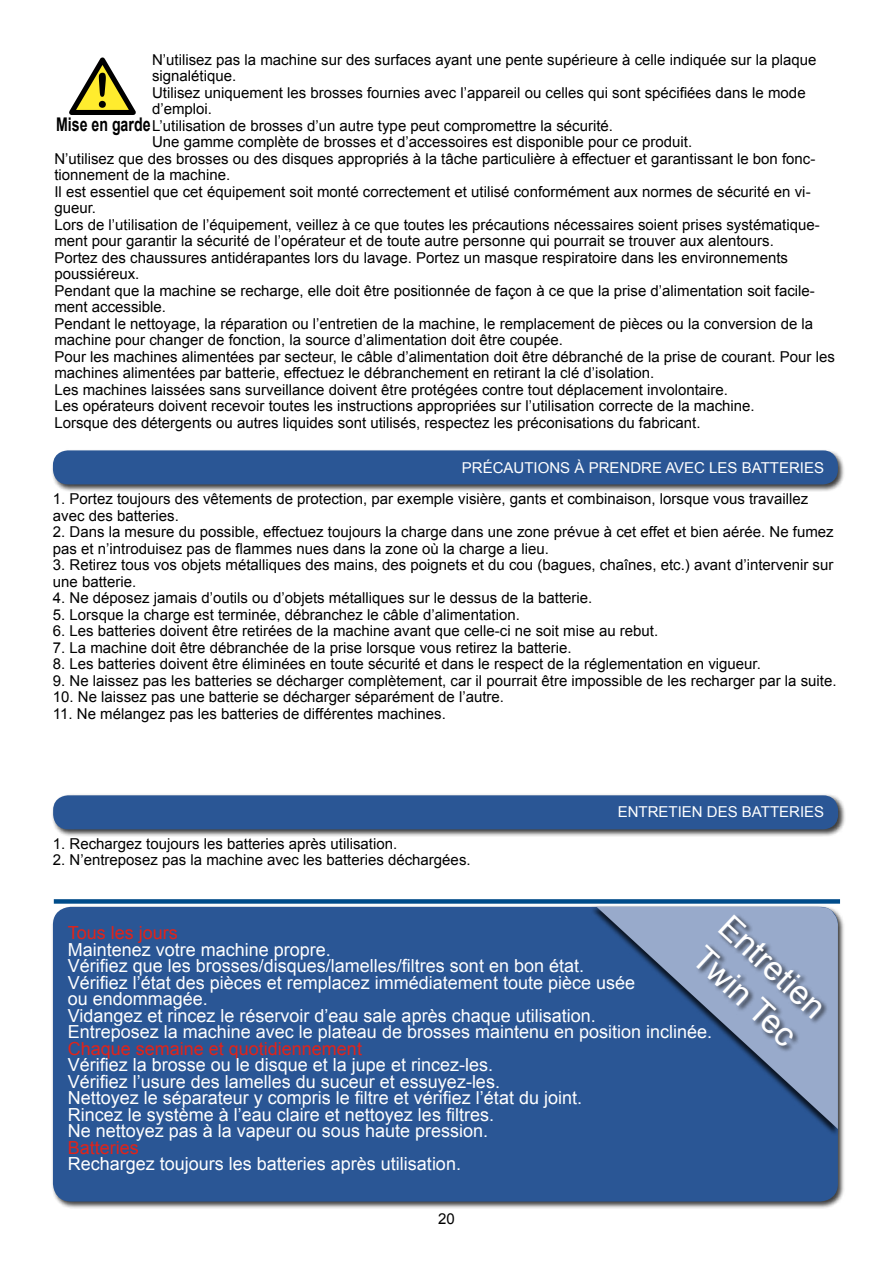
<style>
.page{position:relative;width:893px;height:1263px;background:#fff}
.page>*{position:absolute;margin:0;border:0;box-sizing:border-box;transform-origin:0 0}
.t1{font:33px/40.5px "Arial";color:#fff}
.t2{font:700 18.9px "Arial";color:#000;scale:.75 1}
.t3{font:18px/16.5px "Arial";color:#fff}
.t4{font:18px "Arial";color:#e1231a}
.t5{font:15px/16.5px "Arial";color:#000}
.t6{font:15px "Arial";color:#fff}
</style>
<div class="page">
<div style="left:51px;top:905px;width:795px;height:304px;background:#000;opacity:.75"></div>
<div style="left:53px;top:907px;width:785px;height:294px;background:#2a5695"></div>
<div style="left:54px;top:899px;width:786px;height:5px;background:#004c8a"></div>
<div style="left:51px;top:449px;width:795px;height:43px;background:#000;opacity:.75"></div>
<div style="left:53px;top:450px;width:785px;height:34px;background:#2a5695;border-radius:15px"></div>
<div style="left:51px;top:794px;width:795px;height:43px;background:#000;opacity:.75"></div>
<div style="left:53px;top:795px;width:785px;height:34px;background:#2a5695;border-radius:15px"></div>
<div style="left:590px;top:905px;width:250px;height:231px;background:#000;opacity:.75"></div>
<svg style="left:597px;top:907px;width:241px;height:222px;background:#486ca1"></svg>
<div style="left:696px;top:914px;width:132px;height:139px;background:#000;opacity:.75"></div>
<svg style="left:69px;top:57px;width:67px;height:58px"></svg>
<p class="t5" style="left:152px;top:52px;width:666px">N’utilisez pas la machine sur des surfaces ayant une pente supérieure à celle indiquée sur la plaque</p>
<p class="t5" style="left:152px;top:68px;width:86px">signalétique.</p>
<p class="t5" style="left:152px;top:85px;width:655px">Utilisez uniquement les brosses fournies avec l’appareil ou celles qui sont spécifiées dans le mode</p>
<p class="t5" style="left:152px;top:101px;width:62px">d’emploi.</p>
<p class="t5" style="left:152px;top:118px;width:463px">L’utilisation de brosses d’un autre type peut compromettre la sécurité.</p>
<p class="t5" style="left:152px;top:134px;width:542px">Une gamme complète de brosses et d’accessoires est disponible pour ce produit.</p>
<p class="t5" style="left:54px;top:151px;width:762px">N’utilisez que des brosses ou des disques appropriés à la tâche particulière à effectuer et garantissant le bon fonc-</p>
<p class="t5" style="left:54px;top:167px;width:177px">tionnement de la machine.</p>
<p class="t5" style="left:54px;top:184px;width:758px">Il est essentiel que cet équipement soit monté correctement et utilisé conformément aux normes de sécurité en vi-</p>
<p class="t5" style="left:54px;top:200px;width:43px">gueur.</p>
<p class="t5" style="left:54px;top:217px;width:767px">Lors de l’utilisation de l’équipement, veillez à ce que toutes les précautions nécessaires soient prises systématique-</p>
<p class="t5" style="left:54px;top:233px;width:721px">ment pour garantir la sécurité de l’opérateur et de toute autre personne qui pourrait se trouver aux alentours.</p>
<p class="t5" style="left:54px;top:250px;width:735px">Portez des chaussures antidérapantes lors du lavage. Portez un masque respiratoire dans les environnements</p>
<p class="t5" style="left:54px;top:266px;width:87px">poussiéreux.</p>
<p class="t5" style="left:54px;top:283px;width:762px">Pendant que la machine se recharge, elle doit être positionnée de façon à ce que la prise d’alimentation soit facile-</p>
<p class="t5" style="left:54px;top:299px;width:113px">ment accessible.</p>
<p class="t5" style="left:54px;top:316px;width:760px">Pendant le nettoyage, la réparation ou l’entretien de la machine, le remplacement de pièces ou la conversion de la</p>
<p class="t5" style="left:54px;top:332px;width:510px">machine pour changer de fonction, la source d’alimentation doit être coupée.</p>
<p class="t5" style="left:54px;top:349px;width:782px">Pour les machines alimentées par secteur, le câble d’alimentation doit être débranché de la prise de courant. Pour les</p>
<p class="t5" style="left:54px;top:365px;width:602px">machines alimentées par batterie, effectuez le débranchement en retirant la clé d’isolation.</p>
<p class="t5" style="left:54px;top:382px;width:675px">Les machines laissées sans surveillance doivent être protégées contre tout déplacement involontaire.</p>
<p class="t5" style="left:54px;top:398px;width:702px">Les opérateurs doivent recevoir toutes les instructions appropriées sur l’utilisation correcte de la machine.</p>
<p class="t5" style="left:54px;top:415px;width:648px">Lorsque des détergents ou autres liquides sont utilisés, respectez les préconisations du fabricant.</p>
<p class="t2" style="left:56px;top:111px;width:127px">Mise en garde</p>
<p class="t6" style="left:462px;top:458px;width:364px">PRÉCAUTIONS À PRENDRE AVEC LES BATTERIES</p>
<p class="t5" style="left:53px;top:491px;width:757px">1. Portez toujours des vêtements de protection, par exemple visière, gants et combinaison, lorsque vous travaillez avec des batteries.</p>
<p class="t5" style="left:53px;top:524px;width:782px">2. Dans la mesure du possible, effectuez toujours la charge dans une zone prévue à cet effet et bien aérée. Ne fumez pas et n’introduisez pas de flammes nues dans la zone où la charge a lieu.</p>
<p class="t5" style="left:53px;top:557px;width:782px">3. Retirez tous vos objets métalliques des mains, des poignets et du cou (bagues, chaînes, etc.) avant d’intervenir sur une batterie.</p>
<p class="t5" style="left:53px;top:590px;width:541px">4. Ne déposez jamais d’outils ou d’objets métalliques sur le dessus de la batterie.</p>
<p class="t5" style="left:53px;top:606px;width:468px">5. Lorsque la charge est terminée, débranchez le câble d’alimentation.</p>
<p class="t5" style="left:53px;top:623px;width:607px">6. Les batteries doivent être retirées de la machine avant que celle-ci ne soit mise au rebut.</p>
<p class="t5" style="left:53px;top:639px;width:520px">7. La machine doit être débranchée de la prise lorsque vous retirez la batterie.</p>
<p class="t5" style="left:53px;top:656px;width:709px">8. Les batteries doivent être éliminées en toute sécurité et dans le respect de la réglementation en vigueur.</p>
<p class="t5" style="left:53px;top:672px;width:785px">9. Ne laissez pas les batteries se décharger complètement, car il pourrait être impossible de les recharger par la suite.</p>
<p class="t5" style="left:53px;top:689px;width:453px">10. Ne laissez pas une batterie se décharger séparément de l’autre.</p>
<p class="t5" style="left:53px;top:705px;width:394px">11. Ne mélangez pas les batteries de différentes machines.</p>
<p class="t5" style="left:53px;top:835px;width:346px">1. Rechargez toujours les batteries après utilisation.</p>
<p class="t5" style="left:53px;top:852px;width:419px">2. N’entreposez pas la machine avec les batteries déchargées.</p>
<p class="t6" style="left:618px;top:802px;width:208px">ENTRETIEN DES BATTERIES</p>
<h1 class="t1" style="left:738px;top:907px;width:134px;rotate:43deg">Entretien<br>Twin Tec</h1>
<p class="t4" style="left:68px;top:921px;width:112px">Tous les jours</p>
<p class="t3" style="left:68px;top:941px;width:646px">Maintenez votre machine propre.<br>Vérifiez que les brosses/disques/lamelles/filtres sont en bon état.<br>Vérifiez l’état des pièces et remplacez immédiatement toute pièce usée<br>ou endommagée.<br>Vidangez et rincez le réservoir d’eau sale après chaque utilisation.<br>Entreposez la machine avec le plateau de brosses maintenu en position inclinée.</p>
<p class="t4" style="left:68px;top:1036px;width:296px">Chaque semaine et quotidiennement</p>
<p class="t3" style="left:68px;top:1057px;width:516px">Vérifiez la brosse ou le disque et la jupe et rincez-les.<br>Vérifiez l’usure des lamelles du suceur et essuyez-les.<br>Nettoyez le séparateur y compris le filtre et vérifiez l’état du joint.<br>Rincez le système à l’eau claire et nettoyez les filtres.<br>Ne nettoyez pas à la vapeur ou sous haute pression.</p>
<p class="t4" style="left:68px;top:1135px;width:73px">Batteries</p>
<p class="t3" style="left:68px;top:1156px;width:395px">Rechargez toujours les batteries après utilisation.</p>
<p class="t5" style="left:438px;top:1211px;width:18px">20</p>
</div>
